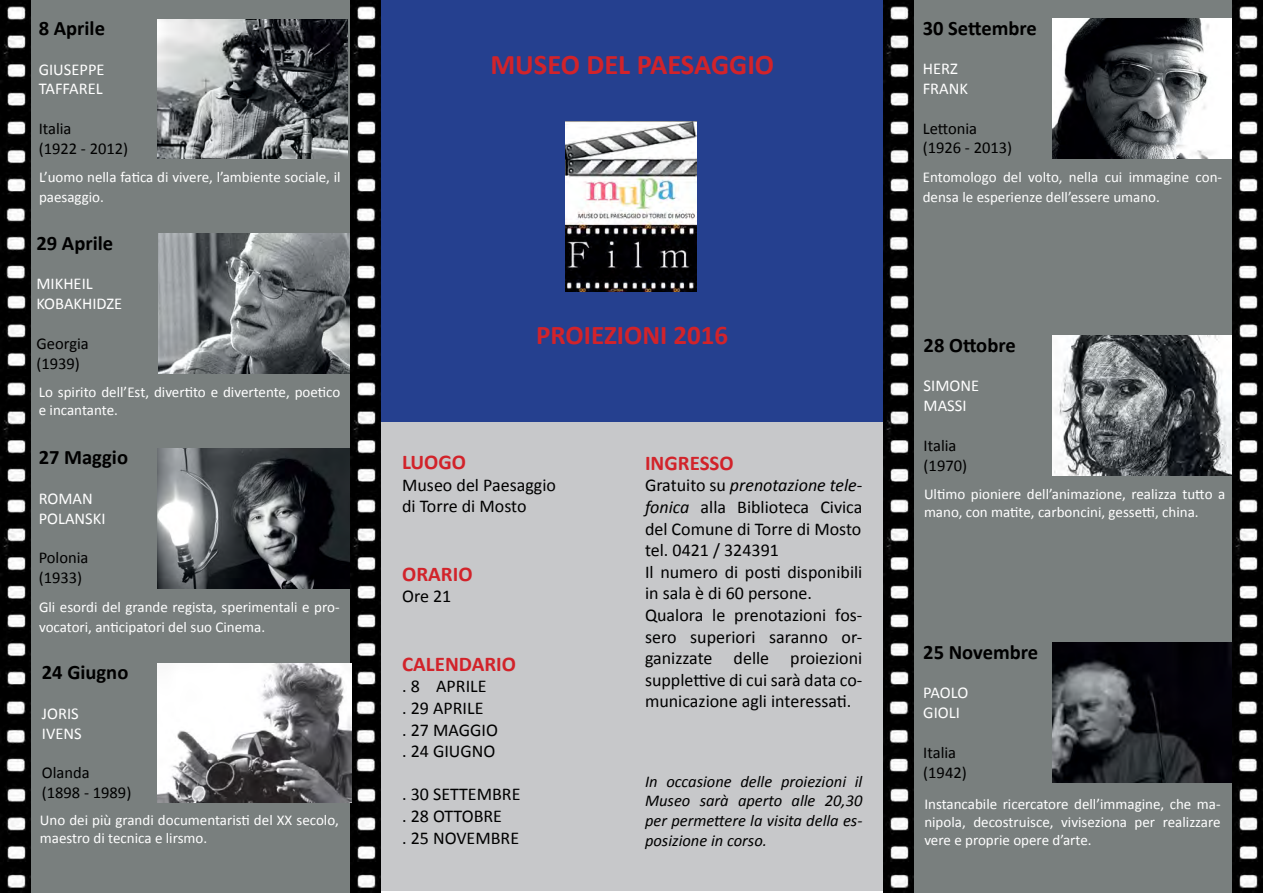
<style>
.page{position:relative;width:1263px;height:893px;background:#fff}
.page>*{position:absolute;margin:0;border:0;box-sizing:border-box;transform-origin:0 0}
.t1{font:700 28.5px "Calibri";color:#d2232a}
.t2{font:700 27px "Calibri";color:#d2232a}
.t3{font:700 21px "Calibri";color:#d2232a}
.t4{font:700 20.55px "Calibri";color:#000}
.t5{font:18px/21.6px "Calibri";color:#000}
.t6{font:16.5px/19.8px "Calibri";color:#000}
.t7{font:italic 16.5px/19.8px "Calibri";color:#000;text-align:justify}
.t8{font:16.5px/19.8px "Calibri";color:#fff}
.t9{font:15px/18px "Calibri";color:#fff}
.s1{font-style:italic}
</style>
<div class="page">
<div style="left:31px;top:0;width:326px;height:893px;background:#797f7e"></div>
<div style="left:914px;top:0;width:318px;height:893px;background:#797f7e"></div>
<img style="left:157px;top:19px;width:190px;height:140px">
<img style="left:158px;top:234px;width:192px;height:139px">
<img style="left:157px;top:449px;width:194px;height:139px">
<img style="left:1052px;top:18px;width:181px;height:141px">
<img style="left:1052px;top:336px;width:179px;height:139px">
<div style="left:30px;top:19px;width:126px;height:140px;background:#797f7e"></div>
<div style="left:28px;top:234px;width:126px;height:139px;background:#797f7e"></div>
<div style="left:30px;top:449px;width:126px;height:139px;background:#797f7e"></div>
<img style="left:0;top:0;width:30px;height:376px">
<img style="left:0;top:376px;width:30px;height:118px">
<div style="left:381px;top:350px;width:503px;height:541px;background:#c7c8ca"></div>
<img style="left:1052px;top:642px;width:181px;height:140px">
<div style="left:381px;top:0;width:503px;height:421px;background:#25408f"></div>
<img style="left:566px;top:121px;width:130px;height:170px">
<img style="left:0;top:494px;width:30px;height:399px">
<img style="left:351px;top:0;width:30px;height:376px">
<img style="left:351px;top:376px;width:30px;height:118px">
<img style="left:351px;top:494px;width:30px;height:399px">
<img style="left:1233px;top:0;width:30px;height:376px">
<img style="left:1233px;top:376px;width:30px;height:117px">
<img style="left:1233px;top:493px;width:30px;height:400px">
<img style="left:884px;top:0;width:30px;height:376px">
<img style="left:884px;top:376px;width:30px;height:117px">
<img style="left:884px;top:493px;width:30px;height:400px">
<img style="left:157px;top:663px;width:194px;height:140px">
<h3 class="t4" style="left:39px;top:15px;width:68px">8 Aprile</h3>
<p class="t8" style="left:39px;top:59px;width:67px">GIUSEPPE<br>TAFFAREL</p>
<p class="t6" style="left:39px;top:119px;width:91px">Italia<br>(1922 - 2012)</p>
<p class="t9" style="left:39px;top:168px;width:303px;line-height:19.8px">L’uomo nella fatica di vivere, l’ambiente sociale, il paesaggio.</p>
<h3 class="t4" style="left:36px;top:230px;width:78px">29 Aprile</h3>
<p class="t8" style="left:36px;top:274px;width:87px">MIKHEIL<br>KOBAKHIDZE</p>
<p class="t6" style="left:36px;top:333px;width:54px">Georgia (1939)</p>
<p class="t9" style="left:39px;top:383px;width:303px">Lo spirito dell’Est, divertito e divertente, poetico e incantante.</p>
<h3 class="t4" style="left:39px;top:444px;width:91px">27 Maggio</h3>
<p class="t8" style="left:39px;top:489px;width:68px">ROMAN<br>POLANSKI</p>
<p class="t6" style="left:39px;top:548px;width:51px">Polonia (1933)</p>
<p class="t9" style="left:39px;top:597px;width:302px;line-height:19.8px">Gli esordi del grande regista, sperimentali e pro&shy;vocatori, anticipatori del suo Cinema.</p>
<h3 class="t4" style="left:42px;top:659px;width:88px">24 Giugno</h3>
<p class="t8" style="left:42px;top:703px;width:41px">JORIS<br>IVENS</p>
<p class="t6" style="left:42px;top:763px;width:91px">Olanda (1898 - 1989)</p>
<p class="t9" style="left:40px;top:811px;width:300px">Uno dei più grandi documentaristi del XX secolo, maestro di tecnica e lirsmo.</p>
<h1 class="t1" style="left:490px;top:46px;width:285px">MUSEO DEL PAESAGGIO</h1>
<h2 class="t2" style="left:536px;top:318px;width:194px">PROIEZIONI 2016</h2>
<h3 class="t3" style="left:402px;top:449px;width:65px">LUOGO</h3>
<p class="t5" style="left:402px;top:474px;width:155px">Museo del Paesaggio di Torre di Mosto</p>
<h3 class="t3" style="left:402px;top:560px;width:72px">ORARIO</h3>
<p class="t5" style="left:402px;top:586px;width:51px">Ore 21</p>
<h3 class="t3" style="left:402px;top:650px;width:115px">CALENDARIO</h3>
<p class="t5" style="left:402px;top:676px;width:97px">. 8 APRILE<br>. 29 APRILE<br>. 27 MAGGIO . 24 GIUGNO</p>
<p class="t5" style="left:402px;top:784px;width:120px">. 30 SETTEMBRE . 28 OTTOBRE<br>. 25 NOVEMBRE</p>
<h3 class="t3" style="left:645px;top:449px;width:90px">INGRESSO</h3>
<p class="t5" style="left:645px;top:475px;width:219px">Gratuito su <span class="s1">prenotazione tele&shy;fonica</span> alla Biblioteca Civica del Comune di Torre di Mosto tel. 0421 / 324391<br>Il numero di posti disponibili in sala è di 60 persone.<br>Qualora le prenotazioni fos&shy;sero superiori saranno or&shy;ganizzate delle proiezioni supplettive di cui sarà data co&shy;municazione agli interessati.</p>
<p class="t7" style="left:645px;top:771px;width:219px">In occasione delle proiezioni il Museo sarà aperto alle 20,30 per permettere la visita della es&shy;posizione in corso.</p>
<h3 class="t4" style="left:923px;top:15px;width:116px">30 Settembre</h3>
<p class="t8" style="left:923px;top:59px;width:47px">HERZ<br>FRANK</p>
<p class="t6" style="left:923px;top:118px;width:91px">Lettonia (1926 - 2013)</p>
<p class="t9" style="left:923px;top:168px;width:301px;line-height:19.8px">Entomologo del volto, nella cui immagine con&shy;densa le esperienze dell’essere umano.</p>
<h3 class="t4" style="left:924px;top:332px;width:94px">28 Ottobre</h3>
<p class="t8" style="left:924px;top:376px;width:57px">SIMONE<br>MASSI</p>
<p class="t6" style="left:924px;top:435px;width:45px">Italia (1970)</p>
<p class="t9" style="left:924px;top:485px;width:303px">Ultimo pioniere dell’animazione, realizza tutto a mano, con matite, carboncini, gessetti, china.</p>
<h3 class="t4" style="left:923px;top:639px;width:117px">25 Novembre</h3>
<p class="t8" style="left:923px;top:683px;width:47px">PAOLO<br>GIOLI</p>
<p class="t6" style="left:923px;top:742px;width:45px">Italia (1942)</p>
<p class="t9" style="left:924px;top:795px;width:298px;text-align:justify">Instancabile ricercatore dell’immagine, che ma&shy;nipola, decostruisce, viviseziona per realizzare vere e proprie opere d’arte.</p>
</div>
